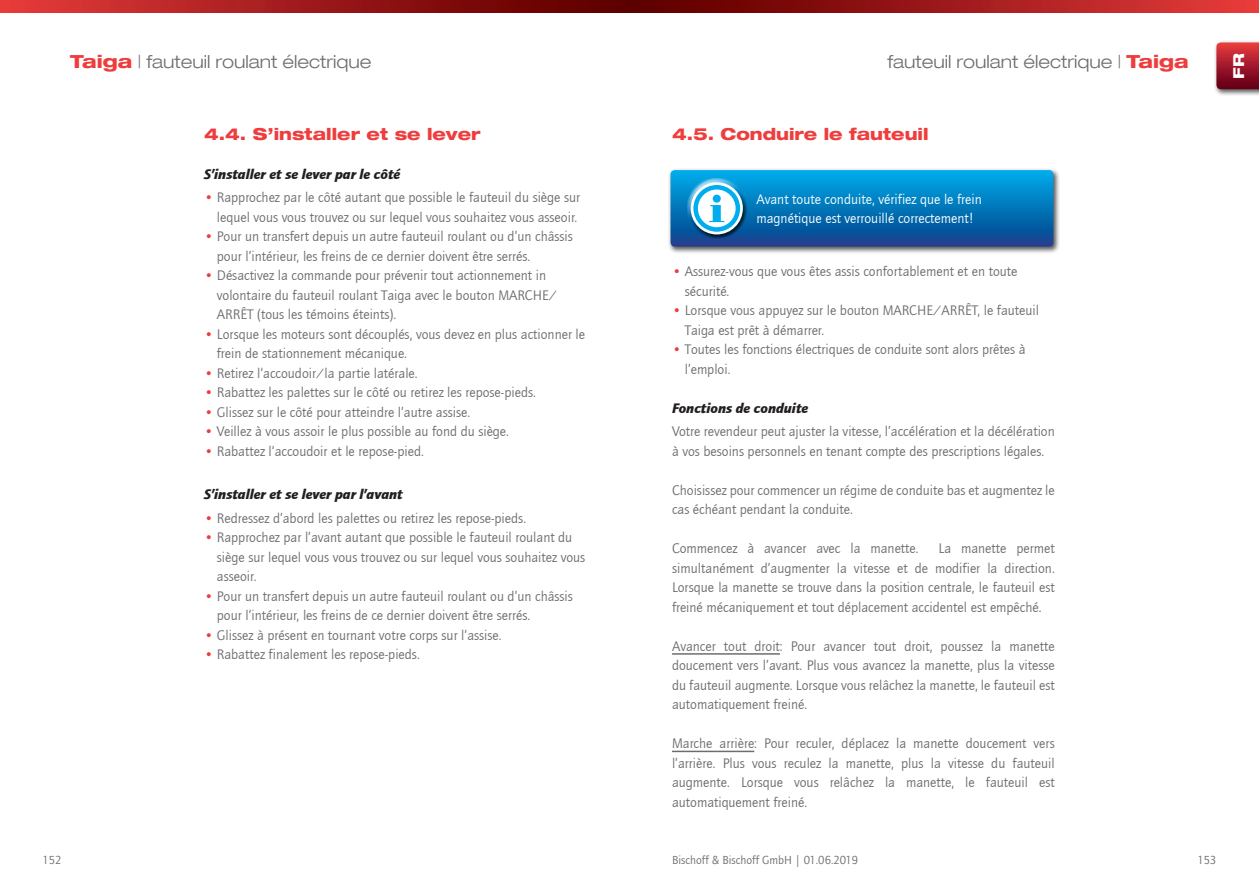
<style>
.page{position:relative;width:1259px;height:893px;background:#fff}
.page>*{position:absolute;margin:0;border:0;box-sizing:border-box;transform-origin:0 0}
.t1{font:300 18px "Helve Neu Lig Ext";color:#6c6d70}
.t2{font:800 16.5px "Helve Neu Hea Ext";color:#ee3d3c}
.t3{font:800 15px "Helve Neu Hea Ext";color:#fff}
.t4{font:14.25px/19.5px "Quay Sans";color:#6c6d70}
.t5{font:italic 900 14.25px "Quay Sans";color:#231f20}
.t6{font:14.25px/19.5px "Quay Sans";color:#fff}
.t7{font:12px "Quay Sans";color:#6c6d70}
.s1{font-family:"Helve Neu Hea Ext";font-weight:800;color:#ee3d3c}
.s2{color:#ee3d3c}
</style>
<div class="page">
<svg style="left:0;top:0;width:629px;height:12px;background:#9e1a1a"></svg>
<svg style="left:629px;top:0;width:630px;height:12px;background:#9e1a1a"></svg>
<div style="left:1213px;top:40px;width:46px;height:56px;background:#231f20;opacity:.75"></div>
<svg style="left:1216px;top:43px;width:43px;height:46px;background:#a31c2c"></svg>
<hr style="left:672px;top:653px;width:108px;height:2px;background:#6c6d70">
<hr style="left:672px;top:751px;width:82px;height:1px;background:#6c6d70">
<div style="left:668px;top:167px;width:392px;height:87px;background:#231f20;opacity:.75"></div>
<svg style="left:670px;top:170px;width:383px;height:77px;background:#127dbd"></svg>
<div style="left:713px;top:195px;width:8px;height:8px;background:#00aeef;border-radius:50%"></div>
<p class="t1" style="left:70px;top:50px;width:303px"><span class="s1">Taiga</span> | fauteuil roulant électrique</p>
<p class="t1" style="left:887px;top:50px;width:303px">fauteuil roulant électrique | <span class="s1">Taiga</span></p>
<p class="t3" style="left:1229px;top:79px;width:27px;rotate:-90deg">FR</p>
<p class="t2" style="left:204px;top:123px;width:278px">4.4. S’installer et se lever</p>
<p class="t5" style="left:204px;top:165px;width:198px">S’installer et se lever par le côté</p>
<p class="t4" style="left:204px;top:188px;width:378px;text-align:right"><span class="s2">•</span> Rapprochez par le côté autant que possible le fauteuil du siège sur lequel vous vous trouvez ou sur lequel vous souhaitez vous asseoir.</p>
<p class="t4" style="left:217px;top:227px;width:357px;text-indent:-13px"><span class="s2">•</span> Pour un transfert depuis un autre fauteuil roulant ou d’un châssis pour l’intérieur, les freins de ce dernier doivent être serrés.</p>
<p class="t4" style="left:217px;top:266px;width:342px;text-indent:-13px"><span class="s2">•</span> Désactivez la commande pour prévenir tout actionnement in volontaire du fauteuil roulant Taiga avec le bouton MARCHE/<br>ARRÊT (tous les témoins éteints).</p>
<p class="t4" style="left:217px;top:325px;width:370px;text-indent:-13px"><span class="s2">•</span> Lorsque les moteurs sont découplés, vous devez en plus actionner le frein de stationnement mécanique.</p>
<p class="t4" style="left:204px;top:364px;width:215px"><span class="s2">•</span> Retirez l‘accoudoir/la partie latérale.</p>
<p class="t4" style="left:204px;top:383px;width:333px"><span class="s2">•</span> Rabattez les palettes sur le côté ou retirez les repose-pieds.</p>
<p class="t4" style="left:204px;top:403px;width:267px"><span class="s2">•</span> Glissez sur le côté pour atteindre l’autre assise.</p>
<p class="t4" style="left:204px;top:422px;width:306px"><span class="s2">•</span> Veillez à vous assoir le plus possible au fond du siège.</p>
<p class="t4" style="left:204px;top:442px;width:221px"><span class="s2">•</span> Rabattez l‘accoudoir et le repose-pied.</p>
<p class="t5" style="left:204px;top:486px;width:200px">S’installer et se lever par l’avant</p>
<p class="t4" style="left:204px;top:509px;width:323px"><span class="s2">•</span> Redressez d’abord les palettes ou retirez les repose-pieds.</p>
<p class="t4" style="left:217px;top:528px;width:370px;text-indent:-13px"><span class="s2">•</span> Rapprochez par l’avant autant que possible le fauteuil roulant du siège sur lequel vous vous trouvez ou sur lequel vous souhaitez vous asseoir.</p>
<p class="t4" style="left:217px;top:587px;width:357px;text-indent:-13px"><span class="s2">•</span> Pour un transfert depuis un autre fauteuil roulant ou d’un châssis pour l’intérieur, les freins de ce dernier doivent être serrés.</p>
<p class="t4" style="left:204px;top:626px;width:299px"><span class="s2">•</span> Glissez à présent en tournant votre corps sur l’assise.</p>
<p class="t4" style="left:204px;top:645px;width:217px"><span class="s2">•</span> Rabattez finalement les repose-pieds.</p>
<p class="t2" style="left:672px;top:123px;width:258px">4.5. Conduire le fauteuil</p>
<p class="t6" style="left:756px;top:190px;width:227px">Avant toute conduite, vérifiez que le frein magnétique est verrouillé correctement!</p>
<p class="t4" style="left:685px;top:262px;width:334px;text-indent:-13px"><span class="s2">•</span> Assurez-vous que vous êtes assis confortablement et en toute sécurité.</p>
<p class="t4" style="left:685px;top:301px;width:356px;text-indent:-13px"><span class="s2">•</span> Lorsque vous appuyez sur le bouton MARCHE/ARRÊT, le fauteuil<br>Taiga est prêt à démarrer.</p>
<p class="t4" style="left:685px;top:340px;width:342px;text-indent:-13px"><span class="s2">•</span> Toutes les fonctions électriques de conduite sont alors prêtes à l’emploi.</p>
<p class="t5" style="left:672px;top:399px;width:138px">Fonctions de conduite</p>
<p class="t4" style="left:672px;top:422px;width:384px">Votre revendeur peut ajuster la vitesse, l’accélération et la décélération à vos besoins personnels en tenant compte des prescriptions légales.</p>
<p class="t4" style="left:672px;top:481px;width:384px">Choisissez pour commencer un régime de conduite bas et augmentez le cas échéant pendant la conduite.</p>
<p class="t4" style="left:672px;top:539px;width:248px">Commencez à avancer avec la manette.</p>
<p class="t4" style="left:672px;top:539px;width:384px;text-align:justify;text-indent:266px">La manette permet simultanément d’augmenter la vitesse et de modifier la direction.<br>Lorsque la manette se trouve dans la position centrale, le fauteuil est freiné mécaniquement et tout déplacement accidentel est empêché.</p>
<p class="t4" style="left:672px;top:637px;width:384px;text-align:justify">Avancer tout droit: Pour avancer tout droit, poussez la manette doucement vers l’avant. Plus vous avancez la manette, plus la vitesse du fauteuil augmente. Lorsque vous relâchez la manette, le fauteuil est automatiquement freiné.</p>
<p class="t4" style="left:672px;top:734px;width:384px;text-align:justify">Marche arrière: Pour reculer, déplacez la manette doucement vers l’arrière. Plus vous reculez la manette, plus la vitesse du fauteuil augmente. Lorsque vous relâchez la manette, le fauteuil est automatiquement freiné.</p>
<p class="t7" style="left:672px;top:853px;width:188px">Bischoff &amp; Bischoff GmbH | 01.06.2019</p>
<p class="t7" style="left:43px;top:853px;width:21px">152</p>
<p class="t7" style="left:1197px;top:853px;width:21px">153</p>
</div>
